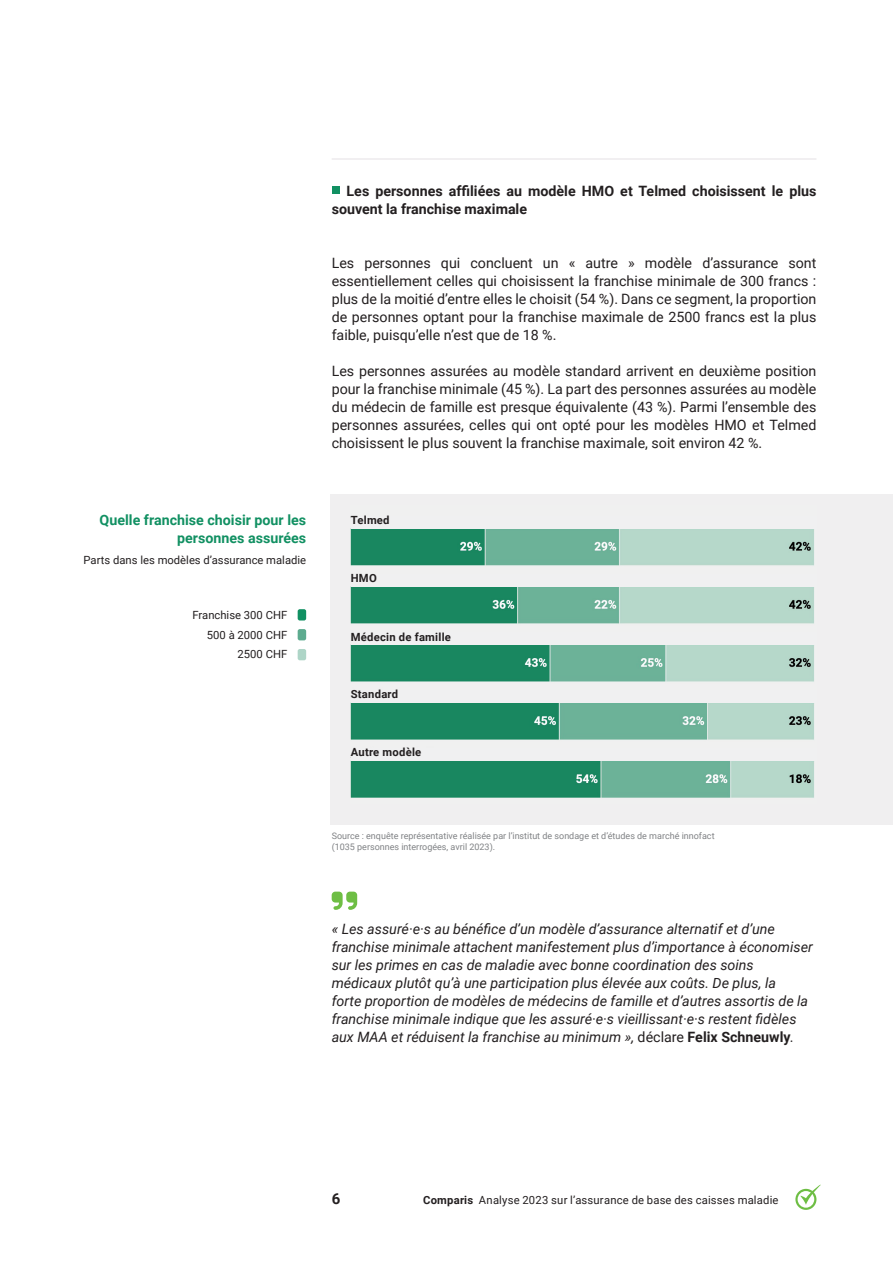
<style>
.page{position:relative;width:893px;height:1263px;background:#fff}
.page>*{position:absolute;margin:0;border:0;box-sizing:border-box;transform-origin:0 0}
.t1{font:700 15px "Roboto";color:#231f20}
.t2{font:14.25px/18px "Roboto";color:#231f20;text-align:justify}
.t3{font:italic 14.25px/18px "Roboto";color:#231f20}
.t4{font:700 14.25px/18px "Roboto";color:#231f20}
.t5{font:700 14.25px/18px "Roboto";color:#119062;text-align:right}
.t6{font:11.25px "Roboto";color:#231f20}
.t7{font:700 11.25px "Roboto";letter-spacing:.02em;color:#231f20}
.t8{font:9px "Roboto";color:#808285}
.s1{font-style:normal}
.s2{font-weight:700;font-style:normal}
.s3{font-weight:700}
</style>
<div class="page">
<svg style="left:795px;top:1185px;width:26px;height:25px"></svg>
<hr style="left:332px;top:158px;width:484px;height:2px;background:#edebed">
<div style="left:332px;top:187px;width:7px;height:7px;background:#119062"></div>
<svg style="left:332px;top:892px;width:25px;height:18px"></svg>
<div style="left:331px;top:494px;width:562px;height:331px;background:#f0eff0"></div>
<div style="left:298px;top:609px;width:8px;height:11px;background:#119062;border-radius:2px"></div>
<div style="left:298px;top:629px;width:8px;height:11px;background:#5dab8f;border-radius:2px"></div>
<div style="left:298px;top:649px;width:8px;height:11px;background:#aed5c7;border-radius:2px"></div>
<img style="left:351px;top:529px;width:464px;height:269px">
<div style="left:351px;top:574px;width:465px;height:13px;background:#f0f0f1"></div>
<div style="left:351px;top:632px;width:465px;height:13px;background:#f0f0f1"></div>
<div style="left:351px;top:690px;width:465px;height:13px;background:#f0f0f1"></div>
<div style="left:351px;top:748px;width:465px;height:12px;background:#f0f0f1"></div>
<p class="t5" style="left:100px;top:510px;width:208px">Quelle franchise choisir pour les personnes assurées</p>
<p class="t6" style="left:84px;top:552px;width:224px">Parts dans les modèles d’assurance maladie</p>
<p class="t6" style="left:193px;top:607px;width:96px">Franchise 300 CHF</p>
<p class="t6" style="left:207px;top:627px;width:82px">500 à 2000 CHF</p>
<p class="t6" style="left:238px;top:646px;width:51px">2500 CHF</p>
<p class="t4" style="left:332px;top:181px;width:486px;text-indent:15px">Les personnes affiliées au modèle HMO et Telmed choisissent le plus souvent la franchise maximale</p>
<p class="t2" style="left:332px;top:253px;width:486px">Les personnes qui concluent un « autre » modèle d’assurance sont essentiellement celles qui choisissent la franchise minimale de 300 francs : plus de la moitié d’entre elles le choisit (54 %). Dans ce segment, la proportion de personnes optant pour la franchise maximale de 2500 francs est la plus faible, puisqu’elle n’est que de 18 %.</p>
<p class="t2" style="left:332px;top:361px;width:486px">Les personnes assurées au modèle standard arrivent en deuxième position pour la franchise minimale (45 %). La part des personnes assurées au modèle du médecin de famille est presque équivalente (43 %). Parmi l’ensemble des personnes assurées, celles qui ont opté pour les modèles HMO et Telmed choisissent le plus souvent la franchise maximale, soit environ 42 %.</p>
<p class="t7" style="left:351px;top:512px;width:40px">Telmed</p>
<p class="t7" style="left:351px;top:571px;width:28px">HMO</p>
<p class="t7" style="left:351px;top:629px;width:102px">Médecin de famille</p>
<p class="t7" style="left:351px;top:686px;width:49px">Standard</p>
<p class="t7" style="left:351px;top:744px;width:72px">Autre modèle</p>
<p class="t8" style="left:332px;top:829px;width:384px">Source : enquête représentative réalisée par l’institut de sondage et d’études de marché innofact</p>
<p class="t8" style="left:332px;top:840px;width:165px">(1035 personnes interrogées, avril 2023).</p>
<p class="t3" style="left:332px;top:919px;width:483px">« Les assuré·e·s au bénéfice d’un modèle d’assurance alternatif et d’une franchise minimale attachent manifestement plus d’importance à économiser sur les primes en cas de maladie avec bonne coordination des soins médicaux plutôt qu’à une participation plus élevée aux coûts. De plus, la<br>forte proportion de modèles de médecins de famille et d’autres assortis de la franchise minimale indique que les assuré·e·s vieillissant·e·s restent fidèles aux MAA et réduisent la franchise au minimum », <span class="s1">déclare</span> <span class="s2">Felix Schneuwly</span>.</p>
<p class="t1" style="left:332px;top:1188px;width:10px">6</p>
<p class="t6" style="left:423px;top:1192px;width:357px"><span class="s3">Comparis</span> Analyse 2023 sur l’assurance de base des caisses maladie</p>
</div>
